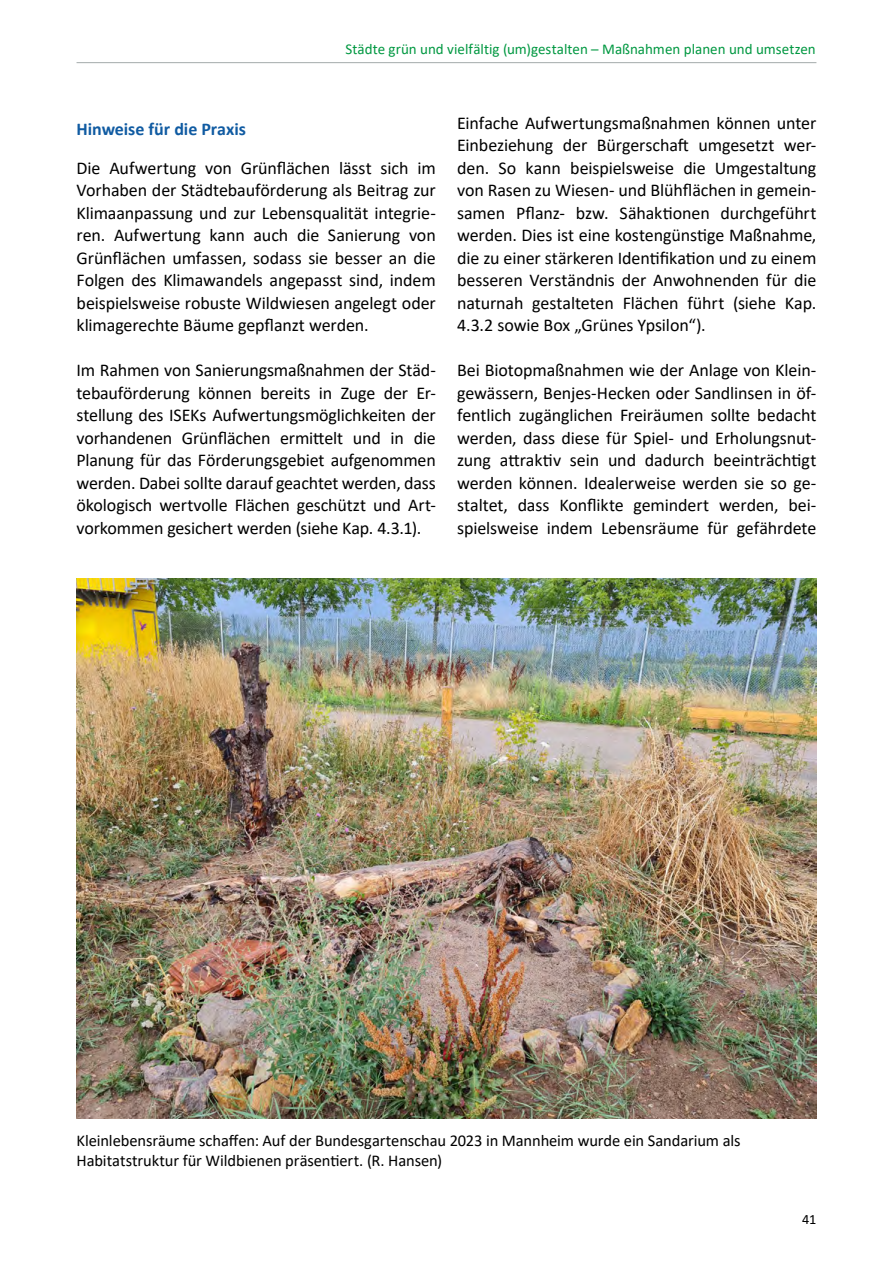
<style>
.page{position:relative;width:893px;height:1263px;background:#fff}
.page>*{position:absolute;margin:0;border:0;box-sizing:border-box;transform-origin:0 0}
.Fließtext{font:18px/22.5px "Calibri";letter-spacing:-.005em;color:#000;text-align:justify}
.Zwischenueberschrift{font:700 18px "Calibri";letter-spacing:-.005em;color:#105ba2}
.Bildunterschrift{font:16.5px/19.8px "Calibri";letter-spacing:-.01em;color:#000}
.t1{font:15px "Calibri";color:#009841}
.t2{font:14.25px "Calibri";color:#000}
</style>
<div class="page">
<hr style="left:77px;top:62px;width:739px;height:1px;background:#a4aaaa">
<img style="left:77px;top:579px;width:739px;height:540px">
<p class="t1" style="left:346px;top:38px;width:472px">Städte grün und vielfältig (um)gestalten – Maßnahmen planen und umsetzen</p>
<p class="Zwischenueberschrift" style="left:77px;top:116px;width:171px">Hinweise für die Praxis</p>
<p class="Fließtext" style="left:77px;top:156px;width:361px">Die Aufwertung von Grünflächen lässt sich im Vorhaben der Städtebauförderung als Beitrag zur Klimaanpassung und zur Lebensqualität integrie&shy;ren. Aufwertung kann auch die Sanierung von Grünflächen umfassen, sodass sie besser an die Folgen des Klimawandels angepasst sind, indem beispielsweise robuste Wildwiesen angelegt oder klimagerechte Bäume gepflanzt werden.</p>
<p class="Fließtext" style="left:77px;top:359px;width:361px">Im Rahmen von Sanierungsmaßnahmen der Städ&shy;tebauförderung können bereits in Zuge der Er&shy;stellung des ISEKs Aufwertungsmöglichkeiten der vorhandenen Grünflächen ermittelt und in die Planung für das Förderungsgebiet aufgenommen werden. Dabei sollte darauf geachtet werden, dass ökologisch wertvolle Flächen geschützt und Art&shy;vorkommen gesichert werden (siehe Kap. 4.3.1).</p>
<p class="Fließtext" style="left:457px;top:111px;width:361px">Einfache Aufwertungsmaßnahmen können unter Einbeziehung der Bürgerschaft umgesetzt wer&shy;den. So kann beispielsweise die Umgestaltung von Rasen zu Wiesen- und Blühflächen in gemein&shy;samen Pflanz- bzw. Sähaktionen durchgeführt werden. Dies ist eine kostengünstige Maßnahme, die zu einer stärkeren Identifikation und zu einem besseren Verständnis der Anwohnenden für die naturnah gestalteten Flächen führt (siehe Kap.<br>4.3.2 sowie Box „Grünes Ypsilon“).</p>
<p class="Fließtext" style="left:457px;top:359px;width:361px">Bei Biotopmaßnahmen wie der Anlage von Klein&shy;gewässern, Benjes-Hecken oder Sandlinsen in öf&shy;fentlich zugänglichen Freiräumen sollte bedacht werden, dass diese für Spiel- und Erholungsnut&shy;zung attraktiv sein und dadurch beeinträchtigt werden können. Idealerweise werden sie so ge&shy;staltet, dass Konflikte gemindert werden, bei&shy;spielsweise indem Lebensräume für gefährdete</p>
<p class="Bildunterschrift" style="left:77px;top:1130px;width:665px">Kleinlebensräume schaffen: Auf der Bundesgartenschau 2023 in Mannheim wurde ein Sandarium als<br>Habitatstruktur für Wildbienen präsentiert. (R. Hansen)</p>
<p class="t2" style="left:802px;top:1209px;width:16px">41</p>
</div>
